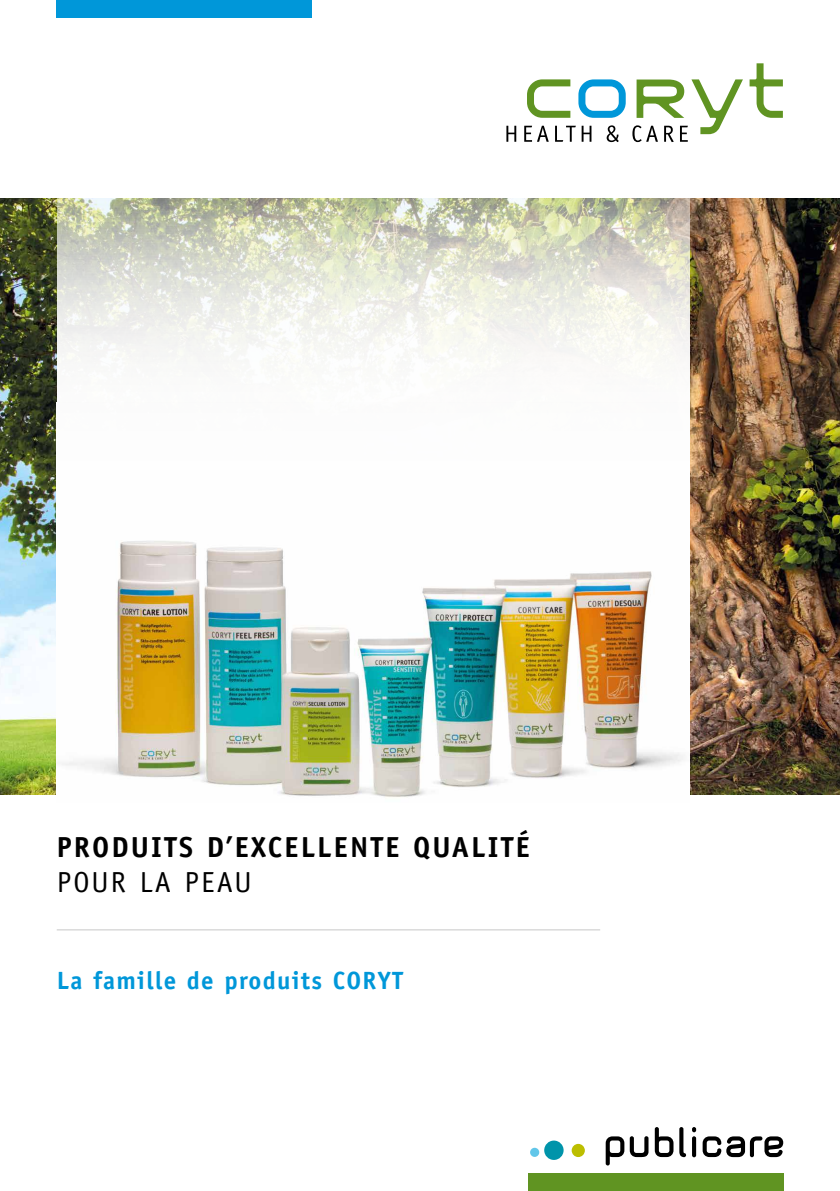
<style>
.page{position:relative;width:840px;height:1191px;background:#fff}
.page>*{position:absolute;margin:0;border:0;box-sizing:border-box;transform-origin:0 0}
.t1{font:700 29px "Officina Sans";letter-spacing:.075em;color:#000}
.t2{font:29px "Officina Sans";letter-spacing:.075em;color:#000}
.t3{font:700 25px "Officina Sans";letter-spacing:.05em;color:#0097d9}
</style>
<div class="page">
<img style="left:0;top:198px;width:839px;height:596px">
<svg style="left:506px;top:126px;width:10px;height:16px"></svg>
<svg style="left:524px;top:126px;width:24px;height:16px"></svg>
<svg style="left:555px;top:126px;width:20px;height:16px"></svg>
<svg style="left:581px;top:126px;width:10px;height:16px"></svg>
<svg style="left:606px;top:125px;width:12px;height:17px"></svg>
<svg style="left:578px;top:79px;width:47px;height:39px"></svg>
<svg style="left:749px;top:63px;width:33px;height:55px"></svg>
<svg style="left:632px;top:79px;width:110px;height:63px"></svg>
<svg style="left:527px;top:79px;width:43px;height:39px"></svg>
<div style="left:57px;top:0;width:255px;height:17px;background:#0097d9"></div>
<hr style="left:57px;top:929px;width:543px;height:1px;background:#dadada">
<svg style="left:57px;top:198px;width:632px;height:204px"></svg>
<img style="left:57px;top:402px;width:632px;height:395px">
<div style="left:527px;top:1174px;width:255px;height:17px;background:#609422"></div>
<svg style="left:654px;top:1127px;width:19px;height:30px"></svg>
<svg style="left:679px;top:1127px;width:6px;height:30px"></svg>
<svg style="left:691px;top:1136px;width:4px;height:21px"></svg>
<svg style="left:692px;top:1127px;width:3px;height:5px"></svg>
<svg style="left:702px;top:1136px;width:80px;height:21px"></svg>
<svg style="left:605px;top:1136px;width:43px;height:29px"></svg>
<div style="left:571px;top:1143px;width:13px;height:14px;background:#bcbe00;border-radius:50%"></div>
<div style="left:544px;top:1140px;width:19px;height:20px;background:#0094aa;border-radius:50%"></div>
<div style="left:530px;top:1147px;width:9px;height:9px;background:#62c6e9;border-radius:50%"></div>
<p class="t1" style="left:57px;top:829px;width:474px">PRODUITS D’EXCELLENTE QUALITÉ</p>
<p class="t2" style="left:57px;top:865px;width:196px">POUR LA PEAU</p>
<p class="t3" style="left:57px;top:965px;width:348px">La famille de produits CORYT</p>
</div>
